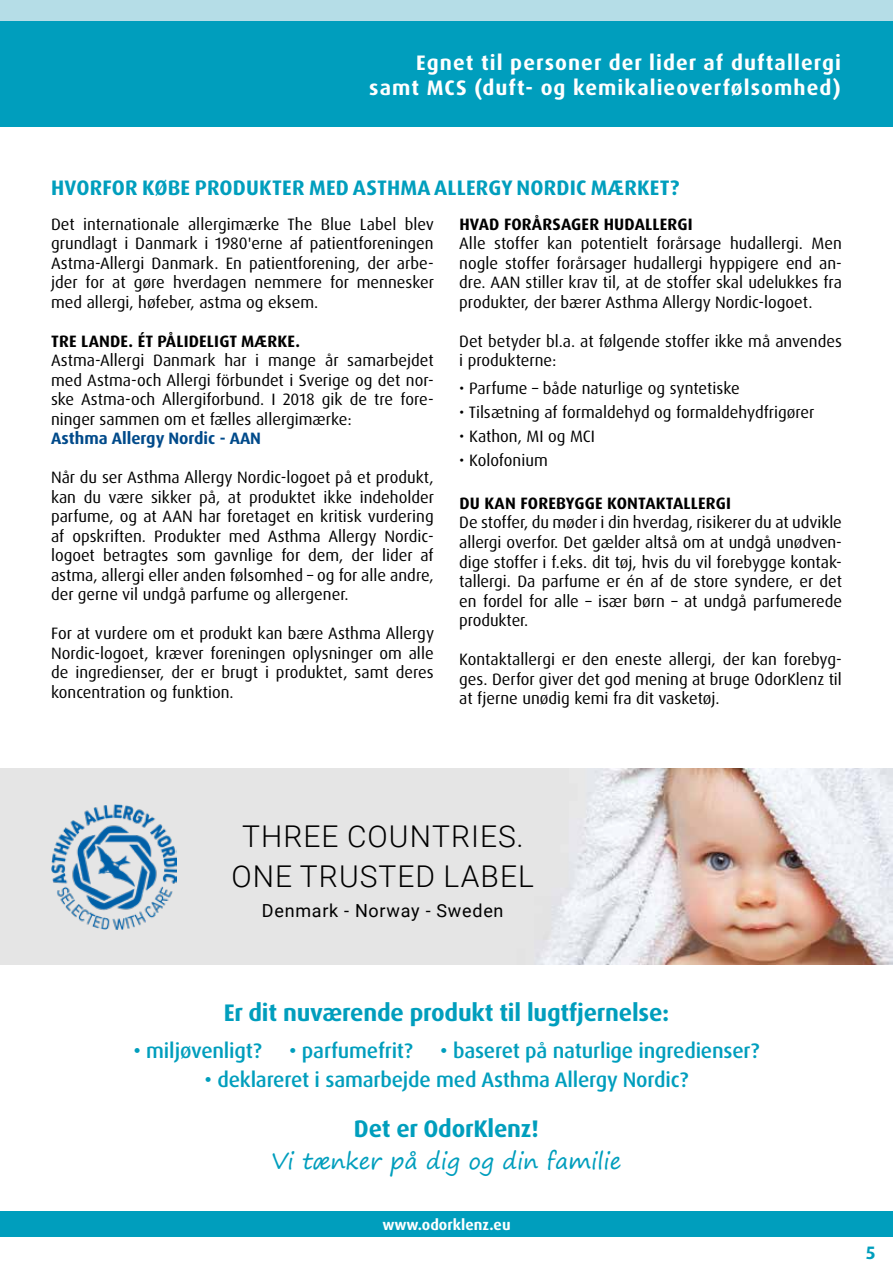
<style>
.page{position:relative;width:893px;height:1263px;background:#fff}
.page>*{position:absolute;margin:0;border:0;box-sizing:border-box;transform-origin:0 0}
.t1{font:300 30px/40.2px "Roboto";letter-spacing:.035em;color:#000;text-align:center}
.t2{font:700 24px "Dax Pro";letter-spacing:-.01em;color:#009ebd}
.t3{font:22.5px "Segoe Print";letter-spacing:-.01em;color:#009ebd}
.t4{font:500 21px "Dax Pro";letter-spacing:-.01em;color:#009ebd}
.t5{font:700 21px/25.5px "Dax Pro";letter-spacing:.05em;color:#fff;text-align:right}
.t6{font:700 21px "Dax Pro";letter-spacing:.01em;color:#009ebd}
.t7{font:18px "Roboto";letter-spacing:.04em;color:#000}
.t8{font:700 18px "Dax Pro";color:#009ebd}
.t9{font:16.5px/19.5px "Dax Pro";color:#000;text-align:justify}
.t10{font:700 16.5px "Dax Pro";letter-spacing:.01em;color:#000}
.t11{font:700 16.5px "Dax Pro";color:#004a8a}
.t12{font:700 15px "Dax Pro";color:#fff}
</style>
<div class="page">
<div style="left:0;top:0;width:893px;height:41px;background:#b5dde7"></div>
<div style="left:0;top:21px;width:893px;height:106px;background:#009ebd"></div>
<div style="left:0;top:1211px;width:893px;height:25px;background:#009ebd"></div>
<img style="left:0;top:769px;width:892px;height:195px">
<img style="left:0;top:846px;width:1px;height:346px">
<img style="left:51px;top:804px;width:126px;height:126px">
<p class="t5" style="left:369px;top:50px;width:473px">Egnet til personer der lider af duftallergi samt MCS (duft- og kemikalieoverfølsomhed)</p>
<p class="t6" style="left:51px;top:174px;width:630px">HVORFOR KØBE PRODUKTER MED ASTHMA ALLERGY NORDIC MÆRKET?</p>
<p class="t9" style="left:51px;top:214px;width:385px">Det internationale allergimærke The Blue Label blev grundlagt i Danmark i 1980'erne af patientforeningen Astma-Allergi Danmark. En patientforening, der arbe&shy;jder for at gøre hverdagen nemmere for mennesker med allergi, høfeber, astma og eksem.</p>
<p class="t10" style="left:51px;top:330px;width:251px">TRE LANDE. ÉT PÅLIDELIGT MÆRKE.</p>
<p class="t9" style="left:51px;top:351px;width:384px">Astma-Allergi Danmark har i mange år samarbejdet med Astma-och Allergi förbundet i Sverige og det nor&shy;ske Astma-och Allergiforbund. I 2018 gik de tre fore&shy;ninger sammen om et fælles allergimærke:</p>
<p class="t11" style="left:51px;top:428px;width:212px">Asthma Allergy Nordic - AAN</p>
<p class="t9" style="left:51px;top:468px;width:385px">Når du ser Asthma Allergy Nordic-logoet på et produkt, kan du være sikker på, at produktet ikke indeholder parfume, og at AAN har foretaget en kritisk vurdering af opskriften. Produkter med Asthma Allergy Nordic&shy;logoet betragtes som gavnlige for dem, der lider af astma, allergi eller anden følsomhed – og for alle andre, der gerne vil undgå parfume og allergener.</p>
<p class="t9" style="left:51px;top:624px;width:385px">For at vurdere om et produkt kan bære Asthma Allergy Nordic-logoet, kræver foreningen oplysninger om alle de ingredienser, der er brugt i produktet, samt deres koncentration og funktion.</p>
<p class="t10" style="left:459px;top:213px;width:235px">HVAD FORÅRSAGER HUDALLERGI</p>
<p class="t9" style="left:459px;top:234px;width:384px">Alle stoffer kan potentielt forårsage hudallergi. Men nogle stoffer forårsager hudallergi hyppigere end an&shy;dre. AAN stiller krav til, at de stoffer skal udelukkes fra produkter, der bærer Asthma Allergy Nordic-logoet.</p>
<p class="t9" style="left:459px;top:331px;width:384px">Det betyder bl.a. at følgende stoffer ikke må anvendes i produkterne:</p>
<p class="t9" style="left:459px;top:379px;width:282px">• Parfume – både naturlige og syntetiske</p>
<p class="t9" style="left:459px;top:403px;width:357px">• Tilsætning af formaldehyd og formaldehydfrigører</p>
<p class="t9" style="left:459px;top:427px;width:137px">• Kathon, MI og MCI</p>
<p class="t9" style="left:459px;top:450px;width:90px">• Kolofonium</p>
<p class="t10" style="left:459px;top:493px;width:273px">DU KAN FOREBYGGE KONTAKTALLERGI</p>
<p class="t9" style="left:459px;top:513px;width:384px">De stoffer, du møder i din hverdag, risikerer du at udvikle allergi overfor. Det gælder altså om at undgå unødven&shy;dige stoffer i f.eks. dit tøj, hvis du vil forebygge kontak&shy;tallergi. Da parfume er én af de store syndere, er det en fordel for alle – især børn – at undgå parfumerede produkter.</p>
<p class="t9" style="left:459px;top:650px;width:384px">Kontaktallergi er den eneste allergi, der kan forebyg&shy;ges. Derfor giver det god mening at bruge OdorKlenz til at fjerne unødig kemi fra dit vasketøj.</p>
<h1 class="t1" style="left:231px;top:815px;width:304px">THREE COUNTRIES.<br>ONE TRUSTED LABEL</h1>
<p class="t7" style="left:262px;top:898px;width:243px">Denmark - Norway - Sweden</p>
<h2 class="t2" style="left:224px;top:997px;width:447px">Er dit nuværende produkt til lugtfjernelse:</h2>
<p class="t4" style="left:133px;top:1037px;width:130px">• miljøvenligt?</p>
<p class="t4" style="left:289px;top:1037px;width:125px">• parfumefrit?</p>
<p class="t4" style="left:440px;top:1037px;width:321px">• baseret på naturlige ingredienser?</p>
<p class="t4" style="left:205px;top:1066px;width:485px">• deklareret i samarbejde med Asthma Allergy Nordic?</p>
<h2 class="t2" style="left:354px;top:1113px;width:187px">Det er OdorKlenz!</h2>
<h3 class="t3" style="left:271px;top:1141px;width:352px">Vi tænker på dig og din familie</h3>
<p class="t12" style="left:382px;top:1215px;width:130px">www.odorklenz.eu</p>
<p class="t8" style="left:866px;top:1241px;width:11px">5</p>
</div>
